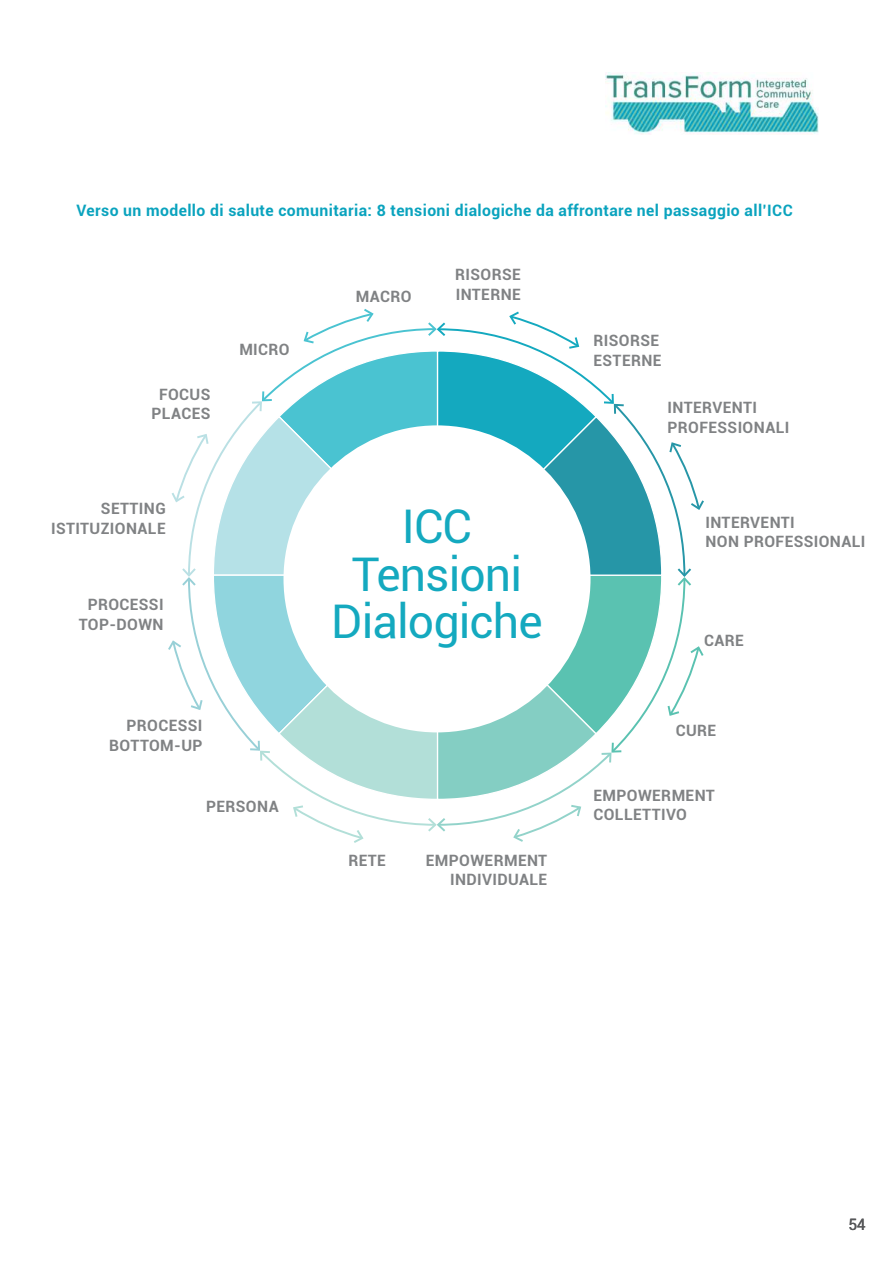
<style>
.page{position:relative;width:893px;height:1263px;background:#fff}
.page>*{position:absolute;margin:0;border:0;box-sizing:border-box;transform-origin:0 0}
.t1{font:46.5px/47.7px "Roboto";letter-spacing:-.02em;color:#14a9bf;text-align:center}
.t2{font:700 15.75px "Roboto";letter-spacing:.025em;color:#0aa3be}
.t3{font:15.75px "Roboto";color:#57585a}
.t4{font:700 15.6px/19.5px "Roboto";letter-spacing:.025em;color:#808284}
</style>
<div class="page">
<img style="left:605px;top:72px;width:213px;height:62px">
<svg style="left:168px;top:309px;width:536px;height:534px"></svg>
<p class="t2" style="left:77px;top:204px;width:718px">Verso un modello di salute comunitaria: 8 tensioni dialogiche da affrontare nel passaggio all’ICC</p>
<p class="t4" style="left:152px;top:386px;width:60px;text-align:center">FOCUS<br>PLACES</p>
<p class="t4" style="left:239px;top:340px;width:52px">MICRO</p>
<p class="t4" style="left:51px;top:500px;width:116px;text-align:right">SETTING<br>ISTITUZIONALE</p>
<p class="t4" style="left:79px;top:596px;width:86px;text-align:center">PROCESSI<br>TOP-DOWN</p>
<p class="t4" style="left:109px;top:717px;width:95px;text-align:right">PROCESSI<br>BOTTOM-UP</p>
<p class="t4" style="left:206px;top:798px;width:74px">PERSONA</p>
<p class="t4" style="left:356px;top:288px;width:57px">MACRO</p>
<p class="t4" style="left:455px;top:266px;width:67px">RISORSE<br>INTERNE</p>
<h1 class="t1" style="left:331px;top:506px;width:213px">ICC<br>Tensioni<br>Dialogiche</h1>
<p class="t4" style="left:348px;top:852px;width:39px">RETE</p>
<p class="t4" style="left:426px;top:852px;width:123px;text-align:right">EMPOWERMENT<br>INDIVIDUALE</p>
<p class="t4" style="left:593px;top:332px;width:70px">RISORSE<br>ESTERNE</p>
<p class="t4" style="left:668px;top:399px;width:123px">INTERVENTI<br>PROFESSIONALI</p>
<p class="t4" style="left:705px;top:514px;width:162px">INTERVENTI<br>NON PROFESSIONALI</p>
<p class="t4" style="left:704px;top:632px;width:41px">CARE</p>
<p class="t4" style="left:676px;top:722px;width:42px">CURE</p>
<p class="t4" style="left:593px;top:787px;width:123px">EMPOWERMENT<br>COLLETTIVO</p>
<p class="t3" style="left:848px;top:1217px;width:19px">54</p>
</div>
